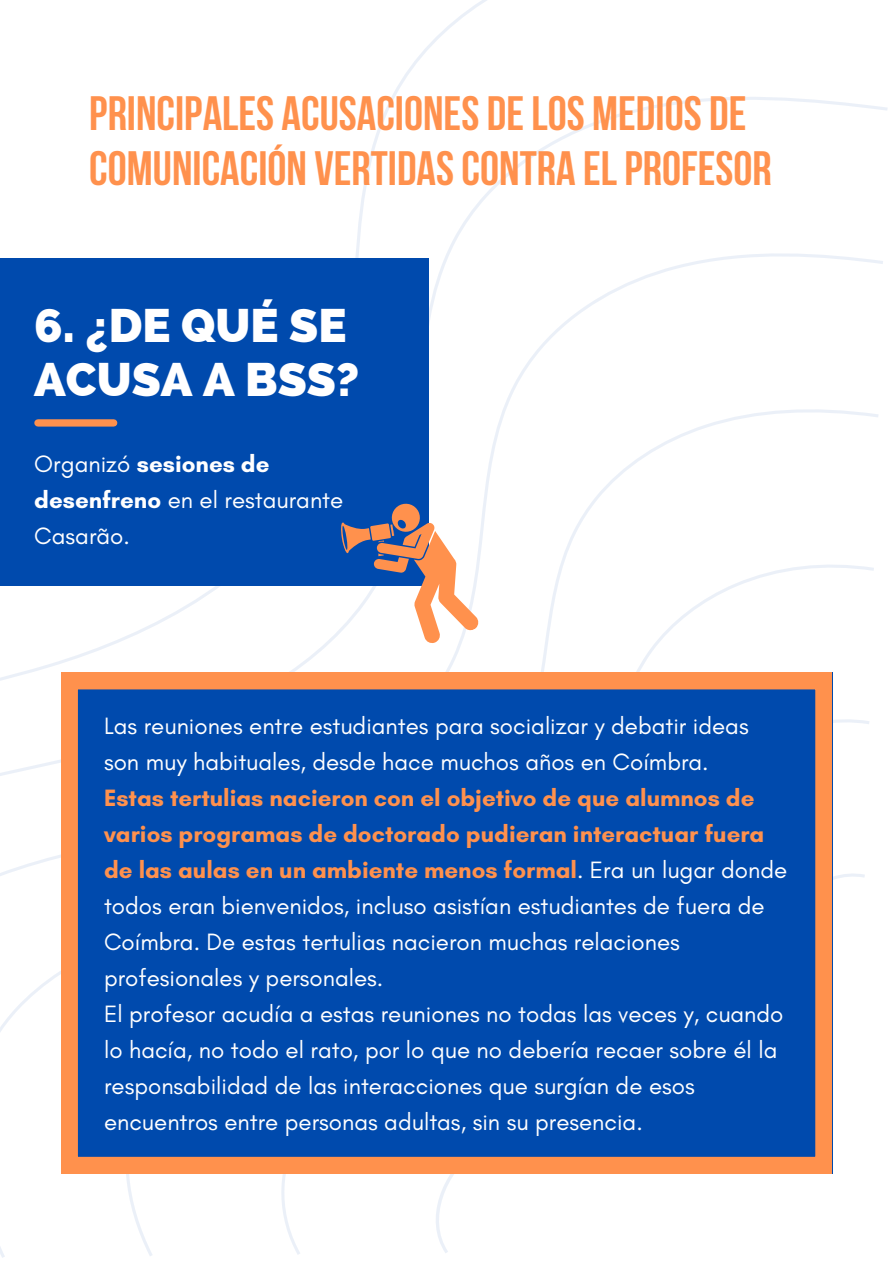
<style>
.page{position:relative;width:893px;height:1263px;background:#fff}
.page>*{position:absolute;margin:0;border:0;box-sizing:border-box;transform-origin:0 0}
.t1{font:700 48.07px/55.7px "Bebas Neue";color:#ff914d}
.t2{font:800 47.1px/54.2px "Raleway";color:#fff}
.t3{font:24.08px/36px "Glacial Indifference";color:#fff}
.s1{font-weight:700}
.s2{font-weight:700;color:#ff914d}
</style>
<div class="page">
<svg style="left:118px;top:560px;width:756px;height:696px"></svg>
<svg style="left:276px;top:715px;width:593px;height:540px"></svg>
<svg style="left:423px;top:866px;width:442px;height:387px"></svg>
<div style="left:0;top:258px;width:429px;height:327px;background:#004aad"></div>
<svg style="left:61px;top:672px;width:771px;height:502px;background:#1b51a2"></svg>
<div style="left:38px;top:419px;width:76px;height:8px;background:#ff914d"></div>
<svg style="left:336px;top:503px;width:145px;height:143px"></svg>
<p class="t1" style="left:89px;top:90px;width:684px">PRINCIPALES ACUSACIONES DELOS MEDIOS DE<br>COMUNICACIÓN VERTIDASCONTRA ELPROFESOR</p>
<h2 class="t2" style="left:34px;top:298px;width:327px">6. ¿DE QUÉ SE<br>ACUSA A BSS?</h2>
<p class="t3" style="left:34px;top:445px;width:310px">Organizó <span class="s1">sesiones de desenfreno</span> en el restaurante<br>Casarão.</p>
<h1 class="t3" style="left:104px;top:707px;width:646px">Las reuniones entre estudiantes para socializar y debatir ideas son muy habituales, desde hace muchos años en Coímbra.</h1>
<p class="t3" style="left:104px;top:779px;width:684px"><span class="s2">Estas tertulias nacieron con el objetivo de que alumnos de varios programas de doctorado pudieran interactuar fuera de las aulas en un ambiente menos formal</span>. Era un lugar donde todos eran bienvenidos, incluso asistían estudiantes de fuera de Coímbra. De estas tertulias nacieron muchas relaciones profesionales y personales.</p>
<p class="t3" style="left:104px;top:995px;width:681px">El profesor acudía a estas reuniones no todas las veces y, cuando lo hacía, no todo el rato, por lo que no debería recaer sobre él la responsabilidad de las interacciones que surgían de esos encuentros entre personas adultas, sin su presencia.</p>
</div>
